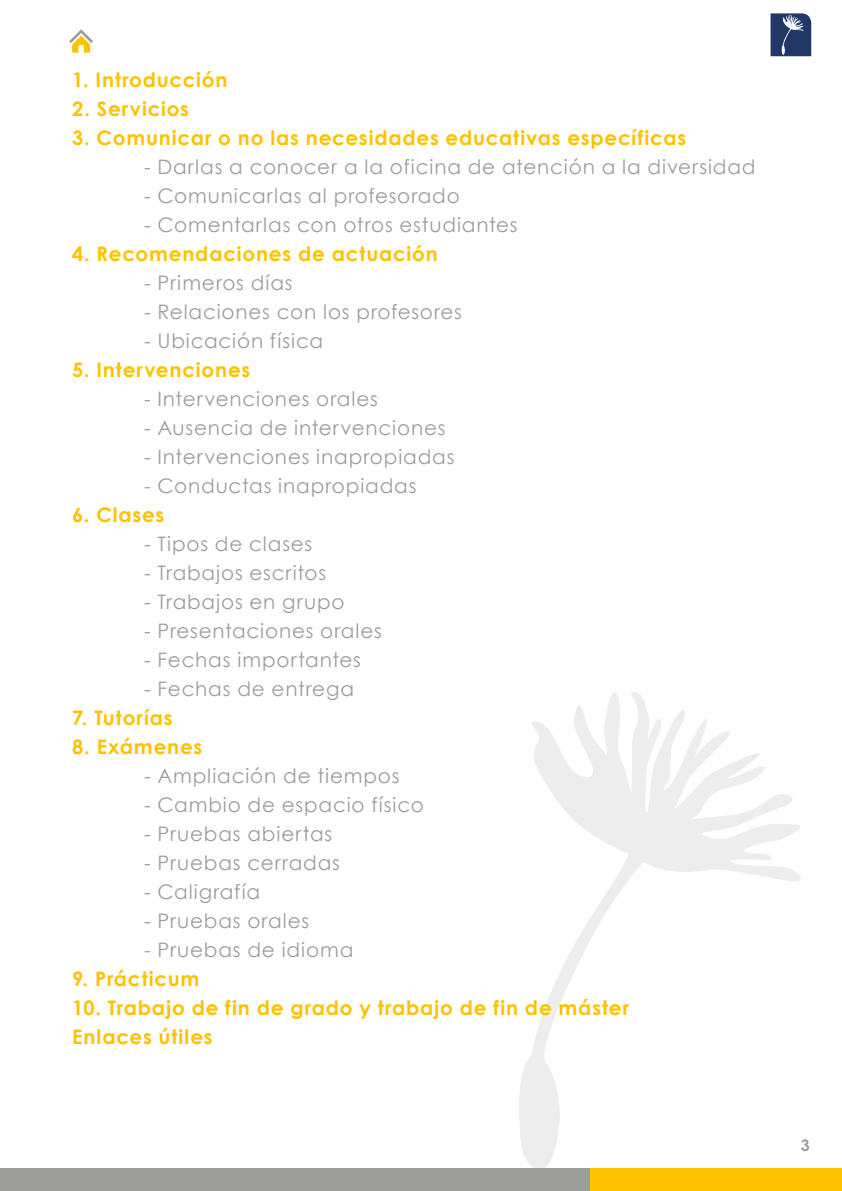
<style>
.page{position:relative;width:842px;height:1191px;background:#fff}
.page>*{position:absolute;margin:0;border:0;box-sizing:border-box;transform-origin:0 0}
.t1{font:20px "Century Gothic";letter-spacing:.04em;color:#9d9d9c}
.t2{font:700 20px "Century Gothic";letter-spacing:.04em;color:#fdc200}
.t3{font:700 16px "Century Gothic";color:#9d9d9c}
</style>
<div class="page">
<svg style="left:519px;top:692px;width:282px;height:476px"></svg>
<div style="left:0;top:1168px;width:591px;height:23px;background:#9d9d9c"></div>
<div style="left:591px;top:1168px;width:251px;height:23px;background:#fdc200"></div>
<svg style="left:770px;top:13px;width:41px;height:43px;background:#3e527c"></svg>
<svg style="left:69px;top:30px;width:24px;height:23px"></svg>
<p class="t2" style="left:72px;top:67px;width:157px">1. Introducción</p>
<p class="t2" style="left:72px;top:96px;width:119px">2. Servicios</p>
<p class="t2" style="left:72px;top:125px;width:616px">3. Comunicar o no las necesidades educativas específicas</p>
<p class="t1" style="left:144px;top:155px;width:613px">- Darlas a conocer a la oficina de atención a la diversidad</p>
<p class="t1" style="left:144px;top:184px;width:317px">- Comunicarlas al profesorado</p>
<p class="t1" style="left:144px;top:213px;width:375px">- Comentarlas con otros estudiantes</p>
<p class="t2" style="left:72px;top:241px;width:367px">4. Recomendaciones de actuación</p>
<p class="t1" style="left:144px;top:271px;width:150px">- Primeros días</p>
<p class="t1" style="left:144px;top:300px;width:319px">- Relaciones con los profesores</p>
<p class="t1" style="left:144px;top:329px;width:180px">- Ubicación física</p>
<p class="t2" style="left:72px;top:357px;width:180px">5. Intervenciones</p>
<p class="t1" style="left:144px;top:387px;width:235px">- Intervenciones orales</p>
<p class="t1" style="left:144px;top:416px;width:303px">- Ausencia de intervenciones</p>
<p class="t1" style="left:144px;top:445px;width:312px">- Intervenciones inapropiadas</p>
<p class="t1" style="left:144px;top:474px;width:274px">- Conductas inapropiadas</p>
<p class="t2" style="left:72px;top:502px;width:94px">6. Clases</p>
<p class="t1" style="left:144px;top:532px;width:170px">- Tipos de clases</p>
<p class="t1" style="left:144px;top:561px;width:184px">- Trabajos escritos</p>
<p class="t1" style="left:144px;top:590px;width:202px">- Trabajos en grupo</p>
<p class="t1" style="left:144px;top:619px;width:239px">- Presentaciones orales</p>
<p class="t1" style="left:144px;top:648px;width:218px">- Fechas importantes</p>
<p class="t1" style="left:144px;top:677px;width:212px">- Fechas de entrega</p>
<p class="t2" style="left:72px;top:705px;width:102px">7. Tutorías</p>
<p class="t2" style="left:72px;top:734px;width:132px">8. Exámenes</p>
<p class="t1" style="left:144px;top:764px;width:257px">- Ampliación de tiempos</p>
<p class="t1" style="left:144px;top:793px;width:281px">- Cambio de espacio físico</p>
<p class="t1" style="left:144px;top:822px;width:190px">- Pruebas abiertas</p>
<p class="t1" style="left:144px;top:851px;width:197px">- Pruebas cerradas</p>
<p class="t1" style="left:144px;top:880px;width:118px">- Caligrafía</p>
<p class="t1" style="left:144px;top:909px;width:167px">- Pruebas orales</p>
<p class="t1" style="left:144px;top:938px;width:211px">- Pruebas de idioma</p>
<p class="t2" style="left:72px;top:966px;width:129px">9. Prácticum</p>
<p class="t2" style="left:72px;top:995px;width:559px">10. Trabajo de fin de grado y trabajo de fin de máster</p>
<p class="t2" style="left:72px;top:1024px;width:142px">Enlaces útiles</p>
<p class="t3" style="left:801px;top:1135px;width:10px">3</p>
</div>
